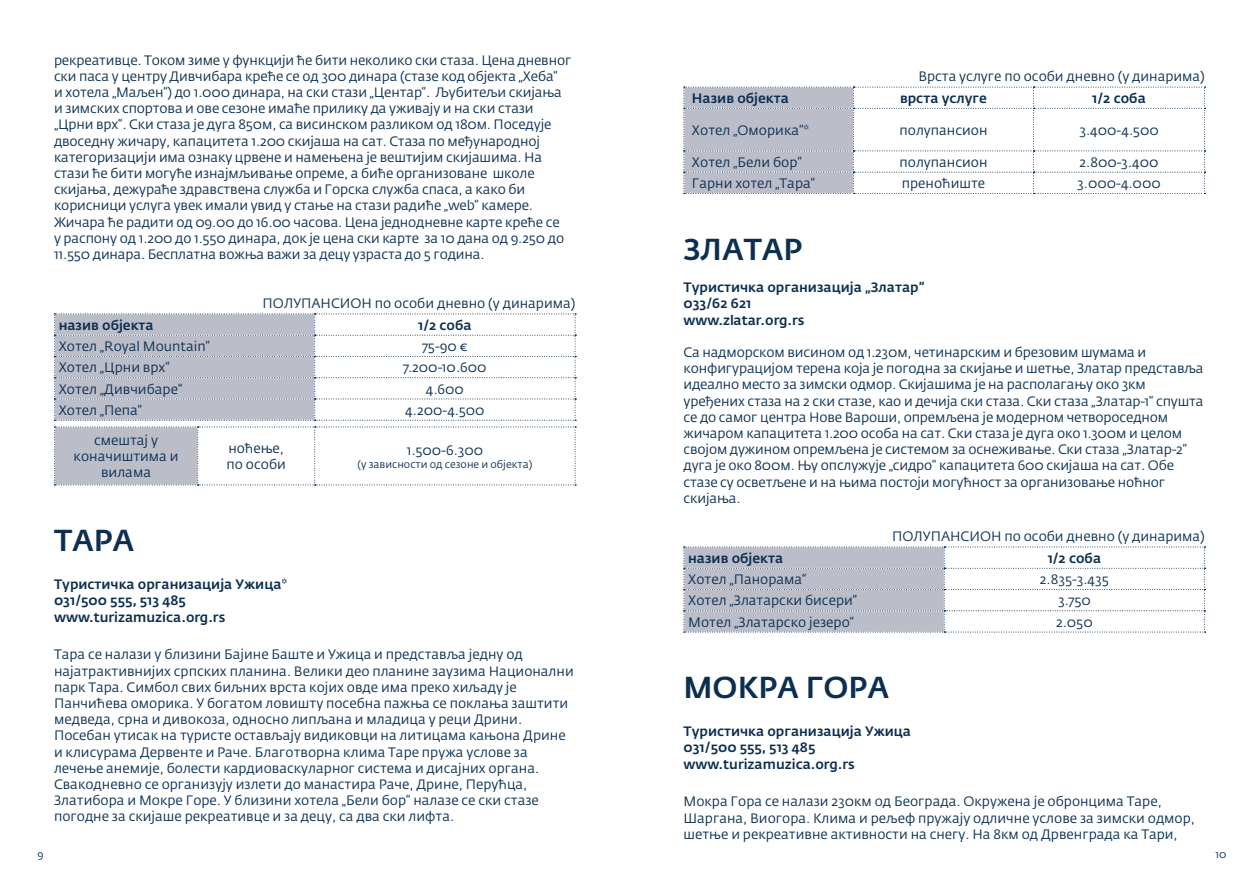
<style>
.page{position:relative;width:1259px;height:893px;background:#fff}
.page>*{position:absolute;margin:0;border:0;box-sizing:border-box;transform-origin:0 0}
.t1{font:500 30px "Fedra Sans Pro";color:#0c2f50}
.t2{font:13.5px/16.2px "Fedra Sans Pro";letter-spacing:-.01em;color:#0c2f50}
.t3{font:500 13.5px/16.2px "Fedra Sans Pro";color:#0c2f50}
.t4{font:10.5px "Fedra Sans Pro";color:#0c2f50}
</style>
<div class="page">
<svg style="left:54px;top:314px;width:522px;height:107px"></svg>
<svg style="left:54px;top:427px;width:522px;height:59px"></svg>
<svg style="left:683px;top:87px;width:522px;height:107px"></svg>
<svg style="left:683px;top:547px;width:522px;height:86px"></svg>
<p class="t2" style="left:54px;top:52px;width:519px">рекреативце. Током зиме у функцији ће бити неколико ски стаза. Цена дневног ски паса у центру Дивчибара креће се од 300 динара (стазе код објекта „Хеба“<br>и хотела „Маљен“) до 1.000 динара, на ски стази „Центар“. Љубитељи скијања и зимских спортова и ове сезоне имаће прилику да уживају и на ски стази „Црни врх“. Ски стаза је дуга 850м, са висинском разликом од 180м. Поседује двоседну жичару, капацитета 1.200 скијаша на сат. Стаза по међународној категоризацији има ознаку црвене и намењена је вештијим скијашима. На стази ће бити могуће изнајмљивање опреме, а биће организоване школе скијања, дежураће здравствена служба и Горска служба спаса, а како би корисници услуга увек имали увид у стање на стази радиће „web“ камере.<br>Жичара ће радити од 09.00 до 16.00 часова. Цена једнодневне карте креће се<br>у распону од 1.200 до 1.550 динара, док је цена ски карте за 10 дана од 9.250 до 11.550 динара. Бесплатна вожња важи за децу узраста до 5 година.</p>
<p class="t2" style="left:263px;top:295px;width:314px">ПОЛУПАНСИОН по особи дневно (у динарима)</p>
<p class="t3" style="left:59px;top:317px;width:97px">назив објекта</p>
<p class="t3" style="left:418px;top:317px;width:55px">1/2 соба</p>
<p class="t2" style="left:59px;top:338px;width:153px">Хотел „Royal Mountain”</p>
<p class="t2" style="left:422px;top:338px;width:47px">75-90 €</p>
<p class="t2" style="left:59px;top:360px;width:113px">Хотел „Црни врх“</p>
<p class="t2" style="left:403px;top:360px;width:85px">7.200-10.600</p>
<p class="t2" style="left:59px;top:381px;width:125px">Хотел „Дивчибаре“</p>
<p class="t2" style="left:426px;top:381px;width:40px">4.600</p>
<p class="t2" style="left:59px;top:402px;width:85px">Хотел „Пепа“</p>
<p class="t2" style="left:405px;top:402px;width:81px">4.200-4.500</p>
<p class="t2" style="left:74px;top:432px;width:106px;text-align:center">смештај у коначиштима и вилама</p>
<p class="t2" style="left:227px;top:440px;width:61px">ноћење, по особи</p>
<p class="t2" style="left:407px;top:442px;width:78px">1.500-6.300</p>
<p class="t4" style="left:357px;top:457px;width:176px">(у зависности од сезоне и објекта)</p>
<h1 class="t1" style="left:54px;top:522px;width:82px">ТАРА</h1>
<p class="t3" style="left:54px;top:576px;width:235px">Туристичка организација Ужица*<br>031/500 555, 513 485 www.turizamuzica.org.rs</p>
<p class="t2" style="left:54px;top:646px;width:521px">Тара се налази у близини Бајине Баште и Ужица и представља једну од најатрактивнијих српских планина. Велики део планине заузима Национални парк Тара. Симбол свих биљних врста којих овде има преко хиљаду је Панчићева оморика. У богатом ловишту посебна пажња се поклања заштити медведа, срна и дивокоза, односно липљана и младица у реци Дрини.<br>Посебан утисак на туристе остављају видиковци на литицама кањона Дрине и клисурама Дервенте и Раче. Благотворна клима Таре пружа услове за лечење анемије, болести кардиоваскуларног система и дисајних органа.<br>Свакодневно се организују излети до манастира Раче, Дрине, Перућца, Златибора и Мокре Горе. У близини хотела „Бели бор“ налазе се ски стазе погодне за скијаше рекреативце и за децу, са два ски лифта.</p>
<p class="t2" style="left:918px;top:68px;width:288px">Врста услуге по особи дневно (у динарима)</p>
<p class="t3" style="left:692px;top:90px;width:98px">Назив објекта</p>
<p class="t3" style="left:900px;top:90px;width:89px">врста услуге</p>
<p class="t3" style="left:1092px;top:90px;width:55px">1/2 соба</p>
<p class="t2" style="left:692px;top:122px;width:119px">Хотел „Оморика”*</p>
<p class="t2" style="left:899px;top:122px;width:89px">полупансион</p>
<p class="t2" style="left:1079px;top:122px;width:81px">3.400-4.500</p>
<p class="t2" style="left:692px;top:154px;width:111px">Хотел „Бели бор”</p>
<p class="t2" style="left:899px;top:154px;width:89px">полупансион</p>
<p class="t2" style="left:1079px;top:154px;width:81px">2.800-3.400</p>
<p class="t2" style="left:692px;top:175px;width:125px">Гарни хотел „Тара“</p>
<p class="t2" style="left:902px;top:175px;width:85px">преноћиште</p>
<p class="t2" style="left:1077px;top:175px;width:85px">3.000-4.000</p>
<h1 class="t1" style="left:683px;top:231px;width:120px">ЗЛАТАР</h1>
<p class="t3" style="left:683px;top:279px;width:242px">Туристичка организација „Златар”<br>033/62 621<br>www.zlatar.org.rs</p>
<p class="t2" style="left:683px;top:344px;width:521px">Са надморском висином од 1.230м, четинарским и брезовим шумама и конфигурацијом терена која је погодна за скијање и шетње, Златар представља идеално место за зимски одмор. Скијашима је на располагању око 3км уређених стаза на 2 ски стазе, као и дечија ски стаза. Ски стаза „Златар-1“ спушта се до самог центра Нове Вароши, опремљена је модерном четвороседном жичаром капацитета 1.200 особа на сат. Ски стаза је дуга око 1.300м и целом својом дужином опремљена је системом за оснеживање. Ски стаза „Златар-2“ дуга је око 800м. Њу опслужује „сидро“ капацитета 600 скијаша на сат. Обе стазе су осветљене и на њима постоји могућност за организовање ноћног скијања.</p>
<p class="t2" style="left:892px;top:528px;width:314px">ПОЛУПАНСИОН по особи дневно (у динарима)</p>
<p class="t3" style="left:688px;top:550px;width:97px">назив објекта</p>
<p class="t3" style="left:1047px;top:550px;width:55px">1/2 соба</p>
<p class="t2" style="left:688px;top:571px;width:120px">Хотел „Панорама“</p>
<p class="t2" style="left:1040px;top:571px;width:70px">2.835-3.435</p>
<p class="t2" style="left:688px;top:593px;width:170px">Хотел „Златарски бисери“</p>
<p class="t2" style="left:1058px;top:593px;width:34px">3.750</p>
<p class="t2" style="left:688px;top:614px;width:167px">Мотел „Златарско језеро“</p>
<p class="t2" style="left:1056px;top:614px;width:38px">2.050</p>
<h1 class="t1" style="left:683px;top:669px;width:207px">МОКРА ГОРА</h1>
<p class="t3" style="left:683px;top:723px;width:229px">Туристичка организација Ужица<br>031/500 555, 513 485 www.turizamuzica.org.rs</p>
<p class="t2" style="left:683px;top:794px;width:513px">Мокра Гора се налази 230км од Београда. Окружена је обронцима Таре,<br>Шаргана, Виогора. Клима и рељеф пружају одличне услове за зимски одмор, шетње и рекреативне активности на снегу. На 8км од Дрвенграда ка Тари,</p>
<p class="t4" style="left:37px;top:847px;width:8px">9</p>
<p class="t4" style="left:1215px;top:847px;width:13px">10</p>
</div>
